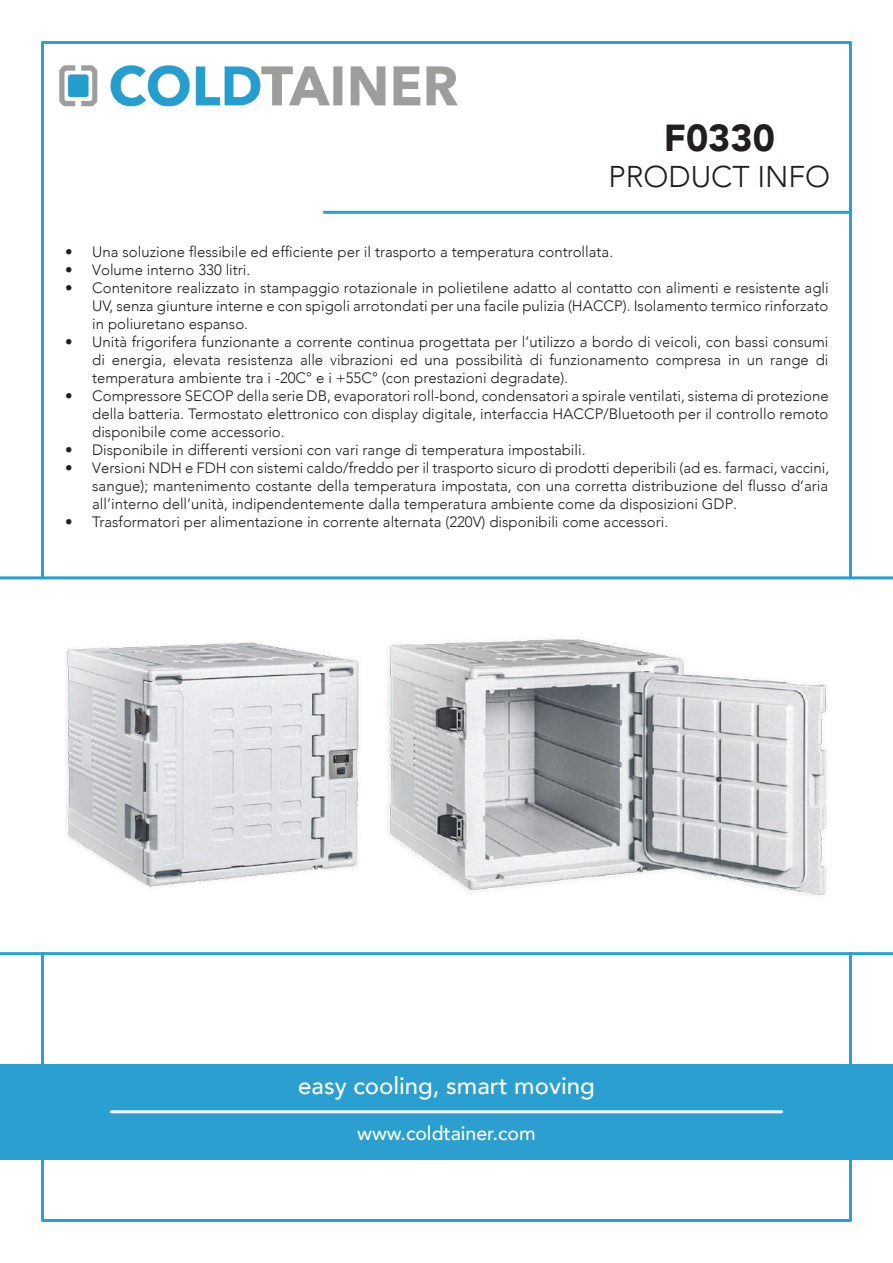
<style>
.page{position:relative;width:893px;height:1263px;background:#fff}
.page>*{position:absolute;margin:0;border:0;box-sizing:border-box;transform-origin:0 0}
.t1{font:900 37.5px "Avenir";color:#221e1f}
.t2{font:300 30px "Avenir";color:#221e1f}
.t3{font:500 24px "Avenir";color:#fff}
.t4{font:500 19.5px "Avenir";color:#fff}
.t5{font:300 15px/18px "Avenir";color:#221e1f;text-align:justify}
</style>
<div class="page">
<div style="left:0;top:1064px;width:893px;height:96px;background:#2a9fd0"></div>
<img style="left:59px;top:65px;width:399px;height:42px">
<hr style="left:111px;top:1110px;width:671px;height:3px;background:#fff">
<hr style="left:323px;top:211px;width:527px;height:3px;background:#2a9fd0">
<hr style="left:0;top:952px;width:893px;height:3px;background:#2a9fd0">
<hr style="left:0;top:576px;width:893px;height:3px;background:#2a9fd0">
<img style="left:66px;top:641px;width:245px;height:247px">
<img style="left:311px;top:576px;width:571px;height:380px">
<h1 class="t1" style="left:664px;top:106px;width:113px">F0330</h1>
<h2 class="t2" style="left:608px;top:159px;width:223px">PRODUCT INFO</h2>
<p class="t5" style="left:65px;top:243px;width:549px">• Una soluzione flessibile ed efficiente per il trasporto a temperatura controllata.</p>
<p class="t5" style="left:65px;top:261px;width:187px">• Volume interno 330 litri.</p>
<p class="t5" style="left:92px;top:279px;width:738px;text-indent:-27px">• Contenitore realizzato in stampaggio rotazionale in polietilene adatto al contatto con alimenti e resistente agli UV, senza giunture interne e con spigoli arrotondati per una facile pulizia (HACCP). Isolamento termico rinforzato in poliuretano espanso.</p>
<p class="t5" style="left:92px;top:333px;width:738px;text-indent:-27px">• Unità frigorifera funzionante a corrente continua progettata per l’utilizzo a bordo di veicoli, con bassi consumi di energia, elevata resistenza alle vibrazioni ed una possibilità di funzionamento compresa in un range di temperatura ambiente tra i -20C° e i +55C° (con prestazioni degradate).</p>
<p class="t5" style="left:92px;top:387px;width:738px;text-indent:-27px">• Compressore SECOP della serie DB, evaporatori roll-bond, condensatori a spirale ventilati, sistema di protezione della batteria. Termostato elettronico con display digitale, interfaccia HACCP/Bluetooth per il controllo remoto disponibile come accessorio.</p>
<p class="t5" style="left:65px;top:441px;width:522px">• Disponibile in differenti versioni con vari range di temperatura impostabili.</p>
<p class="t5" style="left:92px;top:459px;width:739px;text-indent:-27px">• Versioni NDH e FDH con sistemi caldo/freddo per il trasporto sicuro di prodotti deperibili (ad es. farmaci, vaccini, sangue); mantenimento costante della temperatura impostata, con una corretta distribuzione del flusso d’aria all’interno dell’unità, indipendentemente dalla temperatura ambiente come da disposizioni GDP.</p>
<p class="t5" style="left:65px;top:513px;width:605px">• Trasformatori per alimentazione in corrente alternata (220V) disponibili come accessori.</p>
<h3 class="t3" style="left:298px;top:1065px;width:298px">easy cooling, smart moving</h3>
<h3 class="t4" style="left:357px;top:1116px;width:180px">www.coldtainer.com</h3>
</div>
